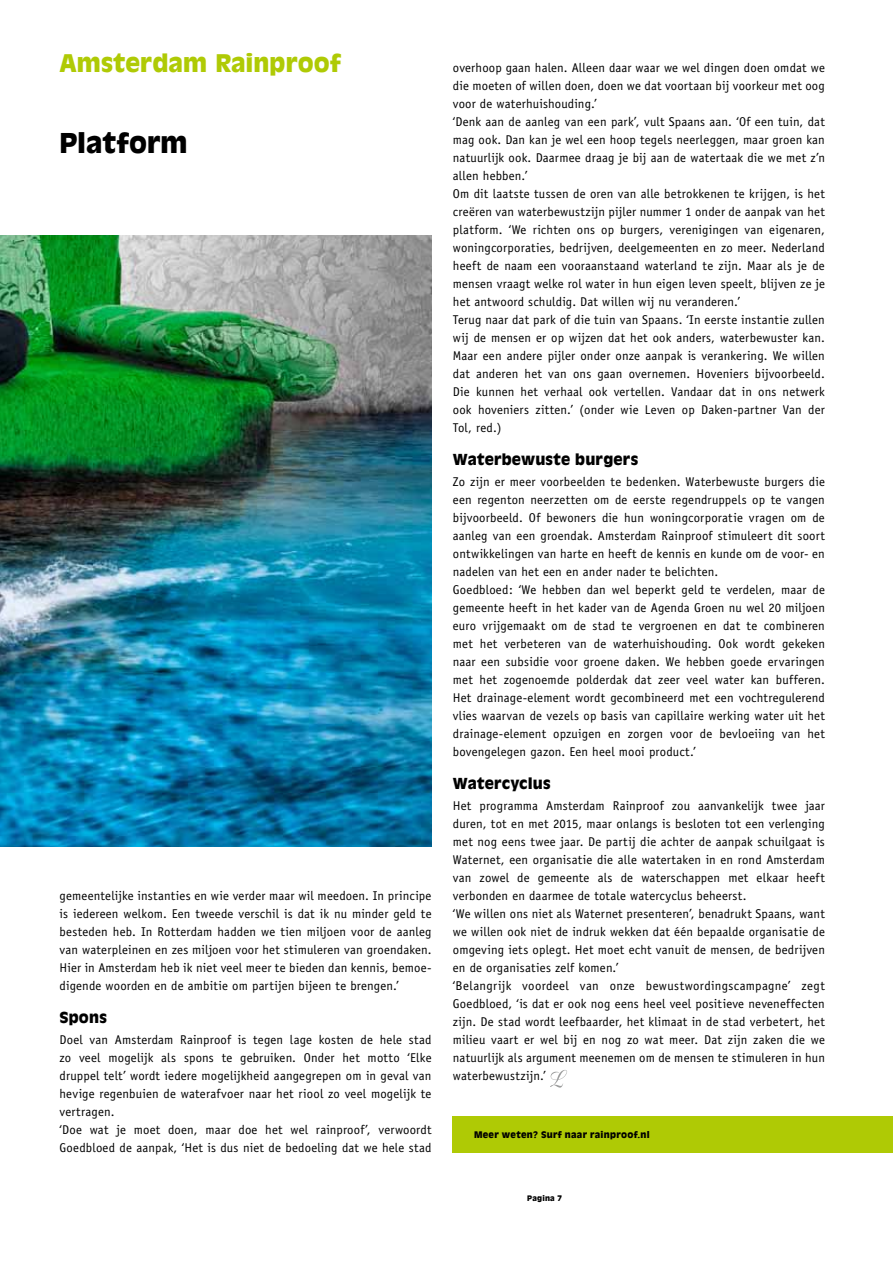
<style>
.page{position:relative;width:893px;height:1263px;background:#fff}
.page>*{position:absolute;margin:0;border:0;box-sizing:border-box;transform-origin:0 0}
.t1{font:900 27px "Antique Olive";letter-spacing:.005em;color:#000}
.t2{font:900 24px "Antique Olive";letter-spacing:.005em;color:#afca05}
.t3{font:900 15px "Antique Olive";letter-spacing:.015em;color:#000}
.t4{font:12.75px/18px "Officina Sans";letter-spacing:.015em;color:#000}
.t5{font:900 9px "Antique Olive";letter-spacing:.03em;color:#000}
.t6{font:900 7.5px "Antique Olive";letter-spacing:.025em;color:#000}
</style>
<div class="page">
<img style="left:0;top:235px;width:432px;height:611px">
<svg style="left:550px;top:1070px;width:17px;height:18px"></svg>
<div style="left:453px;top:1116px;width:440px;height:36px;background:#afca05"></div>
<h2 class="t2" style="left:60px;top:49px;width:283px">Amsterdam Rainproof</h2>
<h1 class="t1" style="left:60px;top:127px;width:130px">Platform</h1>
<p class="t4" style="left:60px;top:887px;width:374px;text-align:justify">gemeentelijke instanties en wie verder maar wil meedoen. In principe is iedereen welkom. Een tweede verschil is dat ik nu minder geld te besteden heb. In Rotterdam hadden we tien miljoen voor de aanleg van waterpleinen en zes miljoen voor het stimuleren van groendaken.<br>Hier in Amsterdam heb ik niet veel meer te bieden dan kennis, bemoe&shy;digende woorden en de ambitie om partijen bijeen te brengen.’</p>
<p class="t3" style="left:60px;top:1009px;width:49px">Spons</p>
<p class="t4" style="left:60px;top:1031px;width:374px">Doel van Amsterdam Rainproof is tegen lage kosten de hele stad zo veel mogelijk als spons te gebruiken. Onder het motto ‘Elke druppel telt’ wordt iedere mogelijkheid aangegrepen om in geval van hevige regenbuien de waterafvoer naar het riool zo veel mogelijk te vertragen.<br>‘Doe wat je moet doen, maar doe het wel rainproof’, verwoordt Goedbloed de aanpak, ‘Het is dus niet de bedoeling dat we hele stad</p>
<p class="t4" style="left:453px;top:59px;width:374px">overhoop gaan halen. Alleen daar waar we wel dingen doen omdat we die moeten of willen doen, doen we dat voortaan bij voorkeur met oog voor de waterhuishouding.’<br>‘Denk aan de aanleg van een park’, vult Spaans aan. ‘Of een tuin, dat mag ook. Dan kan je wel een hoop tegels neerleggen, maar groen kan natuurlijk ook. Daarmee draag je bij aan de watertaak die we met z’n allen hebben.’<br>Om dit laatste tussen de oren van alle betrokkenen te krijgen, is het creëren van waterbewustzijn pijler nummer 1 onder de aanpak van het platform. ‘We richten ons op burgers, verenigingen van eigenaren, woningcorporaties, bedrijven, deelgemeenten en zo meer. Nederland heeft de naam een vooraanstaand waterland te zijn. Maar als je de mensen vraagt welke rol water in hun eigen leven speelt, blijven ze je het antwoord schuldig. Dat willen wij nu veranderen.’<br>Terug naar dat park of die tuin van Spaans. ‘In eerste instantie zullen wij de mensen er op wijzen dat het ook anders, waterbewuster kan.<br>Maar een andere pijler onder onze aanpak is verankering. We willen dat anderen het van ons gaan overnemen. Hoveniers bijvoorbeeld.<br>Die kunnen het verhaal ook vertellen. Vandaar dat in ons netwerk ook hoveniers zitten.’ (onder wie Leven op Daken-partner Van der Tol, red.)</p>
<p class="t3" style="left:453px;top:451px;width:187px">Waterbewuste burgers</p>
<p class="t4" style="left:453px;top:473px;width:374px">Zo zijn er meer voorbeelden te bedenken. Waterbewuste burgers die een regenton neerzetten om de eerste regendruppels op te vangen bijvoorbeeld. Of bewoners die hun woningcorporatie vragen om de aanleg van een groendak. Amsterdam Rainproof stimuleert dit soort ontwikkelingen van harte en heeft de kennis en kunde om de voor- en nadelen van het een en ander nader te belichten.<br>Goedbloed: ‘We hebben dan wel beperkt geld te verdelen, maar de gemeente heeft in het kader van de Agenda Groen nu wel 20 miljoen euro vrijgemaakt om de stad te vergroenen en dat te combineren met het verbeteren van de waterhuishouding. Ook wordt gekeken naar een subsidie voor groene daken. We hebben goede ervaringen met het zogenoemde polderdak dat zeer veel water kan bufferen.<br>Het drainage-element wordt gecombineerd met een vochtregulerend vlies waarvan de vezels op basis van capillaire werking water uit het drainage-element opzuigen en zorgen voor de bevloeiing van het bovengelegen gazon. Een heel mooi product.’</p>
<p class="t3" style="left:453px;top:775px;width:99px">Watercyclus</p>
<p class="t4" style="left:453px;top:797px;width:374px">Het programma Amsterdam Rainproof zou aanvankelijk twee jaar duren, tot en met 2015, maar onlangs is besloten tot een verlenging met nog eens twee jaar. De partij die achter de aanpak schuilgaat is Waternet, een organisatie die alle watertaken in en rond Amsterdam van zowel de gemeente als de waterschappen met elkaar heeft verbonden en daarmee de totale watercyclus beheerst.<br>‘We willen ons niet als Waternet presenteren’, benadrukt Spaans, want we willen ook niet de indruk wekken dat één bepaalde organisatie de omgeving iets oplegt. Het moet echt vanuit de mensen, de bedrijven en de organisaties zelf komen.’<br>‘Belangrijk voordeel van onze bewustwordingscampagne’ zegt Goedbloed, ‘is dat er ook nog eens heel veel positieve neveneffecten zijn. De stad wordt leefbaarder, het klimaat in de stad verbetert, het milieu vaart er wel bij en nog zo wat meer. Dat zijn zaken die we natuurlijk als argument meenemen om de mensen te stimuleren in hun waterbewustzijn.’</p>
<p class="t5" style="left:474px;top:1129px;width:177px">Meer weten? Surf naar rainproof.nl</p>
<p class="t6" style="left:527px;top:1194px;width:36px">Pagina 7</p>
</div>
